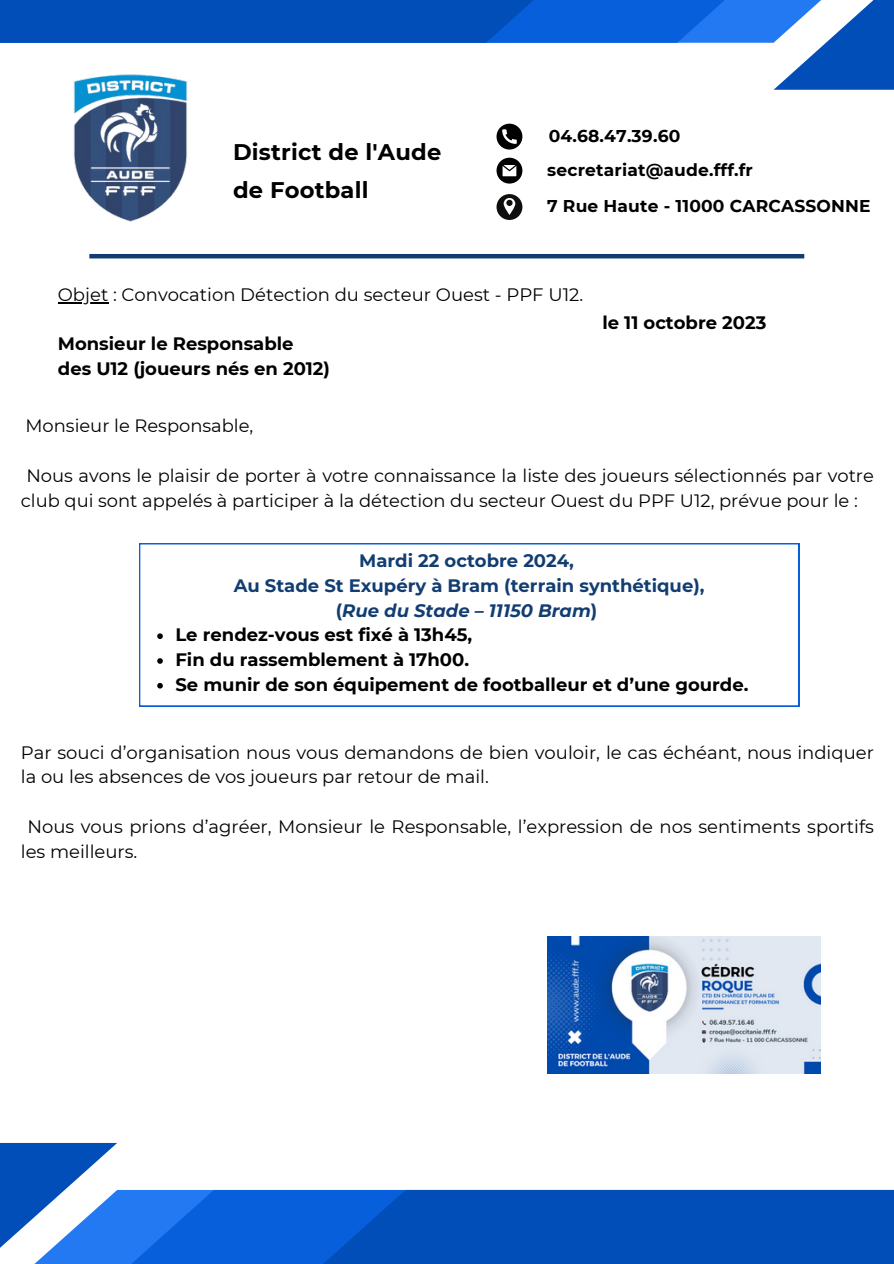
<style>
.page{position:relative;width:894px;height:1264px;background:#fff}
.page>*{position:absolute;margin:0;border:0;box-sizing:border-box;transform-origin:0 0}
.t1{font:700 22.65px/37.8px "Montserrat";letter-spacing:.01em;color:#000}
.t2{font:18px/24.8px "Montserrat";color:#000}
.t3{font:700 18px/24.8px "Montserrat";color:#000}
.t4{font:700 18px/24.8px "Montserrat";color:#123d71;text-align:center}
.t5{font:17.85px/24.8px "Montserrat";color:#000}
.t6{font:700 17.1px "Montserrat";letter-spacing:.01em;color:#000}
.s1{font-style:italic}
</style>
<div class="page">
<svg style="left:0;top:0;width:893px;height:90px"></svg>
<svg style="left:0;top:1143px;width:893px;height:120px"></svg>
<svg style="left:496px;top:124px;width:26px;height:25px"></svg>
<svg style="left:496px;top:158px;width:26px;height:26px"></svg>
<svg style="left:496px;top:194px;width:26px;height:26px"></svg>
<hr style="left:89px;top:254px;width:715px;height:4px;background:#123d71">
<img style="left:69px;top:63px;width:125px;height:159px">
<img style="left:547px;top:936px;width:273px;height:137px">
<svg style="left:139px;top:543px;width:659px;height:163px"></svg>
<svg style="left:157px;top:633px;width:6px;height:6px"></svg>
<svg style="left:157px;top:658px;width:6px;height:5px"></svg>
<svg style="left:157px;top:683px;width:6px;height:5px"></svg>
<hr style="left:58px;top:302px;width:50px;height:1px;background:#000">
<h2 class="t1" style="left:233px;top:133px;width:210px">District de l'Aude de Football</h2>
<p class="t6" style="left:548px;top:125px;width:133px">04.68.47.39.60</p>
<h2 class="t6" style="left:547px;top:159px;width:207px">secretariat@aude.fff.fr</h2>
<h2 class="t6" style="left:547px;top:195px;width:325px">7 Rue Haute - 11000 CARCASSONNE</h2>
<p class="t2" style="left:58px;top:282px;width:526px">Objet : Convocation Détection du secteur Ouest - PPF U12.</p>
<p class="t3" style="left:58px;top:331px;width:273px">Monsieur le Responsable des U12 (joueurs nés en 2012)</p>
<h2 class="t3" style="left:602px;top:310px;width:165px">le 11 octobre 2023</h2>
<h2 class="t5" style="left:25px;top:413px;width:229px">Monsieur le Responsable,</h2>
<p class="t5" style="left:21px;top:463px;width:854px;text-indent:6px">Nous avons le plaisir de porter à votre connaissance la liste des joueurs sélectionnés par votre club qui sont appelés à participer à la détection du secteur Ouest du PPF U12, prévue pour le :</p>
<p class="t4" style="left:234px;top:548px;width:472px">Mardi 22 octobre 2024,<br>Au Stade St Exupéry à Bram (terrain synthétique), (<span class="s1">Rue du Stade – 11150 Bram</span>)</p>
<h2 class="t3" style="left:175px;top:622px;width:298px">Le rendez-vous est fixé à 13h45,</h2>
<h1 class="t3" style="left:175px;top:647px;width:295px">Fin du rassemblement à 17h00.</h1>
<p class="t3" style="left:175px;top:672px;width:574px">Se munir de son équipement de footballeur et d’une gourde.</p>
<p class="t2" style="left:21px;top:739px;width:854px">Par souci d’organisation nous vous demandons de bien vouloir, le cas échéant, nous indiquer la ou les absences de vos joueurs par retour de mail.</p>
<p class="t2" style="left:21px;top:814px;width:854px;text-indent:7px">Nous vous prions d’agréer, Monsieur le Responsable, l’expression de nos sentiments sportifs les meilleurs.</p>
</div>
